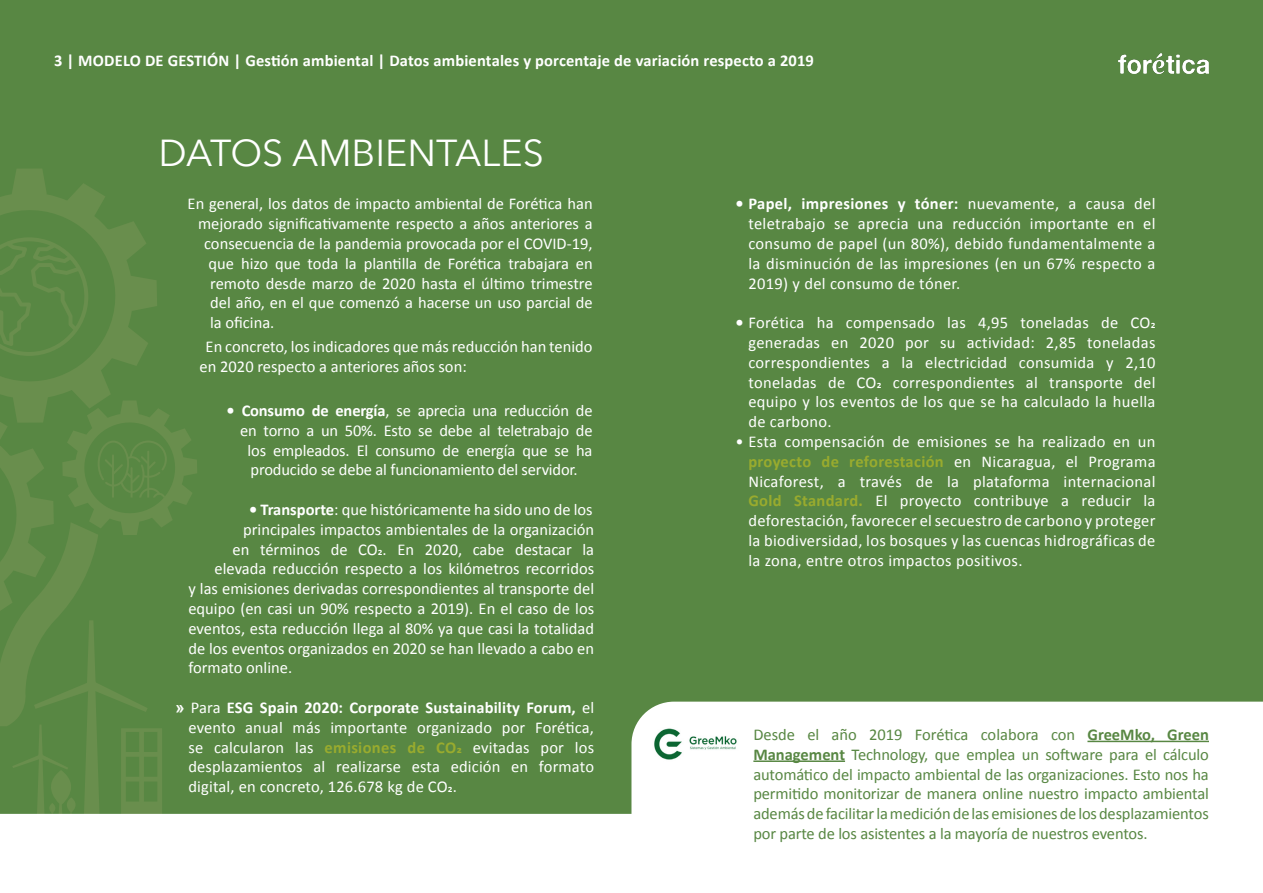
<style>
.page{position:relative;width:1263px;height:893px;background:#588743}
.page>*{position:absolute;margin:0;border:0;box-sizing:border-box;transform-origin:0 0}
.t1{font:37.5px "Avenir Next";color:#fff}
.Estilo_de_párrafo_1{font:16.5px/19.8px "Calibri";color:#fff;text-align:justify}
.t2{font:16.5px/19.8px "Calibri";letter-spacing:-.01em;color:#588743;text-align:justify}
.Estilo_de_párrafo_1-2{font:700 16.5px "Calibri";letter-spacing:.01em;color:#fff}
.s1{font-weight:700}
.s2{font-family:"Arial";font-weight:700}
.s3{font-weight:700;color:#99ab2e}
</style>
<div class="page">
<div style="left:0;top:813px;width:631px;height:22px;background:#fff"></div>
<svg style="left:0;top:169px;width:197px;height:649px"></svg>
<div style="left:631px;top:702px;width:632px;height:191px;background:#fff"></div>
<img style="left:652px;top:728px;width:87px;height:34px">
<hr style="left:1087px;top:741px;width:122px;height:1px;background:#588743">
<hr style="left:753px;top:760px;width:92px;height:2px;background:#588743">
<div style="left:0;top:835px;width:666px;height:58px;background:#fff"></div>
<img style="left:1118px;top:54px;width:91px;height:20px">
<p class="Estilo_de_párrafo_1-2" style="left:54px;top:50px;width:761px">3 | MODELO DE GESTIÓN | Gestión ambiental | Datos ambientales y porcentaje de variación respecto a 2019</p>
<p class="t1" style="left:159px;top:122px;width:387px">DATOS AMBIENTALES</p>
<p class="Estilo_de_párrafo_1" style="left:188px;top:194px;width:406px">En general, los datos de impacto ambiental de Forética han</p>
<p class="Estilo_de_párrafo_1" style="left:198px;top:214px;width:396px">mejorado significativamente respecto a años anteriores a</p>
<p class="Estilo_de_párrafo_1" style="left:204px;top:234px;width:390px">consecuencia de la pandemia provocada por el COVID-19,</p>
<p class="Estilo_de_párrafo_1" style="left:209px;top:253px;width:386px">que hizo que toda la plantilla de Forética trabajara en</p>
<p class="Estilo_de_párrafo_1" style="left:210px;top:273px;width:384px">remoto desde marzo de 2020 hasta el último trimestre</p>
<p class="Estilo_de_párrafo_1" style="left:210px;top:293px;width:384px">del año, en el que comenzó a hacerse un uso parcial de</p>
<p class="Estilo_de_párrafo_1" style="left:210px;top:313px;width:66px">la oficina.</p>
<p class="Estilo_de_párrafo_1" style="left:200px;top:337px;width:394px;text-indent:6px">En concreto, los indicadores que más reducción han tenido en 2020 respecto a anteriores años son:</p>
<p class="Estilo_de_párrafo_1" style="left:227px;top:401px;width:367px"><span class="s1">• Consumo de energía</span>, se aprecia una reducción de</p>
<p class="Estilo_de_párrafo_1" style="left:240px;top:420px;width:354px">en torno a un 50%. Esto se debe al teletrabajo de</p>
<p class="Estilo_de_párrafo_1" style="left:248px;top:440px;width:346px">los empleados. El consumo de energía que se ha</p>
<p class="Estilo_de_párrafo_1" style="left:251px;top:460px;width:329px">producido se debe al funcionamiento del servidor.</p>
<p class="Estilo_de_párrafo_1" style="left:249px;top:500px;width:345px"><span class="s1">• Transporte</span>: que históricamente ha sido uno de los</p>
<p class="Estilo_de_párrafo_1" style="left:243px;top:519px;width:352px">principales impactos ambientales de la organización</p>
<p class="Estilo_de_párrafo_1" style="left:233px;top:539px;width:363px">en términos de CO2. En 2020, cabe destacar la</p>
<p class="Estilo_de_párrafo_1" style="left:215px;top:559px;width:381px">elevada reducción respecto a los kilómetros recorridos</p>
<p class="Estilo_de_párrafo_1" style="left:188px;top:579px;width:407px">y las emisiones derivadas correspondientes al transporte del</p>
<p class="Estilo_de_párrafo_1" style="left:188px;top:599px;width:407px">equipo (en casi un 90% respecto a 2019). En el caso de los</p>
<p class="Estilo_de_párrafo_1" style="left:188px;top:618px;width:407px">eventos, esta reducción llega al 80% ya que casi la totalidad</p>
<p class="Estilo_de_párrafo_1" style="left:188px;top:638px;width:407px">de los eventos organizados en 2020 se han llevado a cabo en</p>
<p class="Estilo_de_párrafo_1" style="left:188px;top:658px;width:105px">formato online.</p>
<p class="Estilo_de_párrafo_1" style="left:188px;top:698px;width:407px;text-indent:-13px"><span class="s2">»</span> Para <span class="s1">ESG Spain 2020: Corporate Sustainability Forum,</span> el evento anual más importante organizado por Forética, se calcularon las <span class="s3">emisiones de CO2</span> evitadas por los desplazamientos al realizarse esta edición en formato digital, en concreto, 126.678 kg de CO2.</p>
<p class="Estilo_de_párrafo_1" style="left:748px;top:194px;width:409px;text-indent:-13px"><span class="s1">• Papel, impresiones y tóner:</span> nuevamente, a causa del teletrabajo se aprecia una reducción importante en el consumo de papel (un 80%), debido fundamentalmente a la disminución de las impresiones (en un 67% respecto a 2019) y del consumo de tóner.</p>
<p class="Estilo_de_párrafo_1" style="left:748px;top:313px;width:409px;text-indent:-13px"><span class="s1">•</span> Forética ha compensado las 4,95 toneladas de CO2 generadas en 2020 por su actividad: 2,85 toneladas correspondientes a la electricidad consumida y 2,10 toneladas de CO2 correspondientes al transporte del equipo y los eventos de los que se ha calculado la huella de carbono.</p>
<p class="Estilo_de_párrafo_1" style="left:748px;top:432px;width:409px;text-indent:-13px">• Esta compensación de emisiones se ha realizado en un <span class="s3">proyecto de reforestación</span> en Nicaragua, el Programa Nicaforest, a través de la plataforma internacional <span class="s3">Gold Standard.</span> El proyecto contribuye a reducir la deforestación, favorecer el secuestro de carbono y proteger la biodiversidad, los bosques y las cuencas hidrográficas de la zona, entre otros impactos positivos.</p>
<p class="t2" style="left:753px;top:725px;width:457px">Desde el año 2019 Forética colabora con <span class="s1">GreeMko, Green Management</span> Technology, que emplea un software para el cálculo automático del impacto ambiental de las organizaciones. Esto nos ha permitido monitorizar de manera online nuestro impacto ambiental además de facilitar la medición de las emisiones de los desplazamientos por parte de los asistentes a la mayoría de nuestros eventos.</p>
</div>
